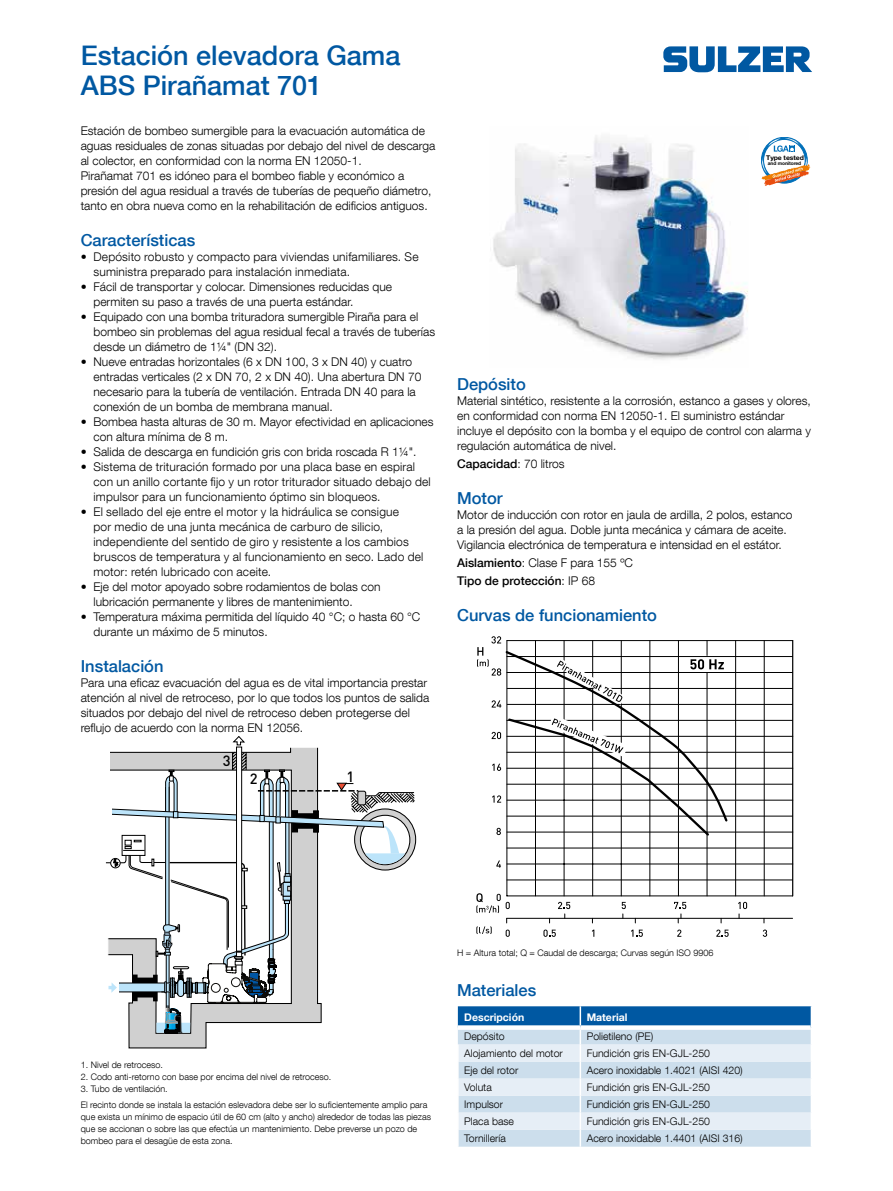
<style>
.page{position:relative;width:893px;height:1191px;background:#fff}
.page>*{position:absolute;margin:0;border:0;box-sizing:border-box;transform-origin:0 0}
.t1{font:500 27px/30px "Helvetica Neue LT Com";color:#0058a2}
.t2{font:500 16.5px "Helvetica Neue LT Com";color:#0058a2}
.t3{font:500 14.7px "DIN";color:#000}
.t4{font:300 12px/15px "Helvetica Neue LT Com";color:#000}
.t5{font:500 12px/18px "Helvetica Neue LT Com";color:#000}
.t6{font:300 10.5px "Helvetica Neue LT Com";color:#000}
.t7{font:700 10.5px "Helvetica Neue LT Com";color:#fff}
.t8{font:300 9px/12px "Helvetica Neue LT Com";color:#000}
.t9{font:700 6.45px "Helvetica Neue LT Com";letter-spacing:-.01em;color:#000;scale:1.05 1}
.t10{font:700 4.95px "Helvetica Neue LT Com";letter-spacing:-.01em;color:#000}
.s1{font-weight:300}
</style>
<div class="page">
<svg style="left:128px;top:1033px;width:79px;height:15px"></svg>
<svg style="left:105px;top:736px;width:310px;height:297px"></svg>
<svg style="left:663px;top:46px;width:149px;height:26px"></svg>
<img style="left:493px;top:136px;width:255px;height:224px">
<svg style="left:457px;top:1006px;width:355px;height:140px;background:#bcd3e6"></svg>
<svg style="left:761px;top:137px;width:49px;height:49px"></svg>
<hr style="left:507px;top:832px;width:286px;height:1px;background:#000">
<hr style="left:507px;top:736px;width:286px;height:1px;background:#000">
<hr style="left:507px;top:768px;width:286px;height:1px;background:#000">
<hr style="left:507px;top:918px;width:286px;height:1px;background:#000">
<hr style="left:507px;top:640px;width:286px;height:1px;background:#000">
<hr style="left:507px;top:800px;width:286px;height:1px;background:#000">
<hr style="left:507px;top:863px;width:286px;height:1px;background:#000">
<hr style="left:535px;top:640px;width:1px;height:256px;background:#000">
<hr style="left:621px;top:640px;width:1px;height:256px;background:#000">
<hr style="left:564px;top:640px;width:1px;height:256px;background:#000">
<hr style="left:592px;top:640px;width:1px;height:256px;background:#000">
<svg style="left:543px;top:929px;width:13px;height:7px"></svg>
<svg style="left:496px;top:860px;width:5px;height:7px"></svg>
<svg style="left:558px;top:902px;width:12px;height:16px"></svg>
<svg style="left:622px;top:902px;width:4px;height:16px"></svg>
<svg style="left:631px;top:929px;width:12px;height:7px"></svg>
<svg style="left:677px;top:929px;width:4px;height:7px"></svg>
<svg style="left:674px;top:902px;width:12px;height:21px"></svg>
<hr style="left:650px;top:640px;width:1px;height:256px;background:#000">
<hr style="left:678px;top:640px;width:1px;height:256px;background:#000">
<hr style="left:764px;top:640px;width:1px;height:256px;background:#000">
<hr style="left:707px;top:672px;width:1px;height:224px;background:#000">
<hr style="left:735px;top:640px;width:1px;height:256px;background:#000">
<svg style="left:738px;top:902px;width:9px;height:16px"></svg>
<svg style="left:716px;top:929px;width:13px;height:7px"></svg>
<svg style="left:763px;top:929px;width:4px;height:7px"></svg>
<hr style="left:507px;top:672px;width:286px;height:1px;background:#000">
<hr style="left:507px;top:704px;width:286px;height:1px;background:#000">
<hr style="left:507px;top:847px;width:286px;height:1px;background:#000">
<hr style="left:507px;top:752px;width:286px;height:1px;background:#000">
<hr style="left:507px;top:879px;width:286px;height:1px;background:#000">
<hr style="left:507px;top:816px;width:286px;height:1px;background:#000">
<hr style="left:507px;top:784px;width:286px;height:1px;background:#000">
<hr style="left:507px;top:656px;width:286px;height:1px;background:#000">
<hr style="left:507px;top:688px;width:286px;height:1px;background:#000">
<hr style="left:507px;top:720px;width:286px;height:1px;background:#000">
<hr style="left:507px;top:895px;width:286px;height:1px;background:#000">
<hr style="left:507px;top:640px;width:1px;height:256px;background:#000">
<hr style="left:792px;top:640px;width:1px;height:256px;background:#000">
<svg style="left:476px;top:893px;width:34px;height:43px"></svg>
<svg style="left:477px;top:636px;width:252px;height:201px"></svg>
<h1 class="t1" style="left:81px;top:40px;width:321px">Estación elevadora Gama<br>ABS Pirañamat 701</h1>
<p class="t4" style="left:81px;top:123px;width:356px">Estación de bombeo sumergible para la evacuación automática de aguas residuales de zonas situadas por debajo del nivel de descarga al colector, en conformidad con la norma EN 12050-1.<br>Pirañamat 701 es idóneo para el bombeo fiable y económico a presión del agua residual a través de tuberías de pequeño diámetro, tanto en obra nueva como en la rehabilitación de edificios antiguos.</p>
<h2 class="t2" style="left:81px;top:230px;width:116px">Características</h2>
<p class="t4" style="left:93px;top:249px;width:327px;text-indent:-13px">• Depósito robusto y compacto para viviendas unifamiliares. Se suministra preparado para instalación inmediata.</p>
<p class="t4" style="left:93px;top:279px;width:300px;text-indent:-13px">• Fácil de transportar y colocar. Dimensiones reducidas que permiten su paso a través de una puerta estándar.</p>
<p class="t4" style="left:93px;top:309px;width:343px;text-indent:-13px">• Equipado con una bomba trituradora sumergible Piraña para el bombeo sin problemas del agua residual fecal a través de tuberías desde un diámetro de 1¼" (DN 32).</p>
<p class="t4" style="left:93px;top:354px;width:329px;text-indent:-13px">• Nueve entradas horizontales (6 x DN 100, 3 x DN 40) y cuatro entradas verticales (2 x DN 70, 2 x DN 40). Una abertura DN 70 necesario para la tubería de ventilación. Entrada DN 40 para la conexión de un bomba de membrana manual.</p>
<p class="t4" style="left:93px;top:414px;width:342px;text-indent:-13px">• Bombea hasta alturas de 30 m. Mayor efectividad en aplicaciones con altura mínima de 8 m.</p>
<p class="t4" style="left:81px;top:444px;width:337px">• Salida de descarga en fundición gris con brida roscada R 1¼".</p>
<p class="t4" style="left:93px;top:459px;width:339px;text-indent:-13px">• Sistema de trituración formado por una placa base en espiral con un anillo cortante fijo y un rotor triturador situado debajo del impulsor para un funcionamiento óptimo sin bloqueos.</p>
<p class="t4" style="left:93px;top:504px;width:332px;text-indent:-13px">• El sellado del eje entre el motor y la hidráulica se consigue<br>por medio de una junta mecánica de carburo de silicio, independiente del sentido de giro y resistente a los cambios bruscos de temperatura y al funcionamiento en seco. Lado del motor: retén lubricado con aceite.</p>
<p class="t4" style="left:93px;top:579px;width:288px;text-indent:-13px">• Eje del motor apoyado sobre rodamientos de bolas con lubricación permanente y libres de mantenimiento.</p>
<p class="t4" style="left:93px;top:609px;width:328px;text-indent:-13px">• Temperatura máxima permitida del líquido 40 °C; o hasta 60 °C durante un máximo de 5 minutos.</p>
<h2 class="t2" style="left:81px;top:656px;width:84px">Instalación</h2>
<p class="t4" style="left:81px;top:675px;width:350px">Para una eficaz evacuación del agua es de vital importancia prestar atención al nivel de retroceso, por lo que todos los puntos de salida situados por debajo del nivel de retroceso deben protegerse del reflujo de acuerdo con la norma EN 12056.</p>
<p class="t3" style="left:223px;top:751px;width:9px">3</p>
<p class="t3" style="left:250px;top:769px;width:9px">2</p>
<p class="t3" style="left:347px;top:767px;width:9px">1</p>
<p class="t9" style="left:766px;top:153px;width:37px">Type tested</p>
<p class="t10" style="left:768px;top:160px;width:35px">and monitored</p>
<h2 class="t2" style="left:457px;top:374px;width:70px">Depósito</h2>
<p class="t4" style="left:457px;top:392px;width:355px">Material sintético, resistente a la corrosión, estanco a gases y olores, en conformidad con norma EN 12050-1. El suministro estándar incluye el depósito con la bomba y el equipo de control con alarma y regulación automática de nivel.</p>
<p class="t5" style="left:457px;top:454px;width:109px">Capacidad<span class="s1">: 70 litros</span></p>
<h2 class="t2" style="left:457px;top:488px;width:47px">Motor</h2>
<p class="t4" style="left:457px;top:506px;width:337px">Motor de inducción con rotor en jaula de ardilla, 2 polos, estanco a la presión del agua. Doble junta mecánica y cámara de aceite.<br>Vigilancia electrónica de temperatura e intensidad en el estátor.</p>
<p class="t5" style="left:457px;top:553px;width:177px">Aislamiento<span class="s1">: Clase F para 155 ºC<br></span>Tipo de protección<span class="s1">: IP 68</span></p>
<h2 class="t2" style="left:457px;top:605px;width:201px">Curvas de funcionamiento</h2>
<p class="t8" style="left:81px;top:1058px;width:84px">1. Nivel de retroceso.</p>
<p class="t8" style="left:81px;top:1070px;width:252px">2. Codo anti-retorno con base por encima del nivel de retroceso.</p>
<p class="t8" style="left:81px;top:1080px;width:348px;line-height:16.2px">3. Tubo de ventilación.<br>El recinto donde se instala la estación eslevadora debe ser lo suficientemente amplio para</p>
<p class="t8" style="left:81px;top:1111px;width:352px">que exista un mínimo de espacio útil de 60 cm (alto y ancho) alrededor de todas las piezas que se accionan o sobre las que efectúa un mantenimiento. Debe preverse un pozo de bombeo para el desagüe de esta zona.</p>
<p class="t8" style="left:457px;top:946px;width:258px">H = Altura total; Q = Caudal de descarga; Curvas según ISO 9906</p>
<h2 class="t2" style="left:457px;top:980px;width:81px">Materiales</h2>
<p class="t7" style="left:464px;top:1010px;width:62px">Descripción</p>
<p class="t7" style="left:587px;top:1010px;width:42px">Material</p>
<p class="t6" style="left:464px;top:1029px;width:42px">Depósito</p>
<p class="t6" style="left:587px;top:1029px;width:68px">Polietileno (PE)</p>
<p class="t6" style="left:464px;top:1046px;width:100px">Alojamiento del motor</p>
<p class="t6" style="left:587px;top:1046px;width:125px">Fundición gris EN-GJL-250</p>
<p class="t6" style="left:464px;top:1063px;width:56px">Eje del rotor</p>
<p class="t6" style="left:587px;top:1063px;width:158px">Acero inoxidable 1.4021 (AISI 420)</p>
<p class="t6" style="left:464px;top:1080px;width:29px">Voluta</p>
<p class="t6" style="left:587px;top:1080px;width:125px">Fundición gris EN-GJL-250</p>
<p class="t6" style="left:464px;top:1097px;width:40px">Impulsor</p>
<p class="t6" style="left:587px;top:1097px;width:125px">Fundición gris EN-GJL-250</p>
<p class="t6" style="left:464px;top:1114px;width:51px">Placa base</p>
<p class="t6" style="left:587px;top:1114px;width:125px">Fundición gris EN-GJL-250</p>
<p class="t6" style="left:464px;top:1131px;width:43px">Tornillería</p>
<p class="t6" style="left:587px;top:1131px;width:158px">Acero inoxidable 1.4401 (AISI 316)</p>
</div>
